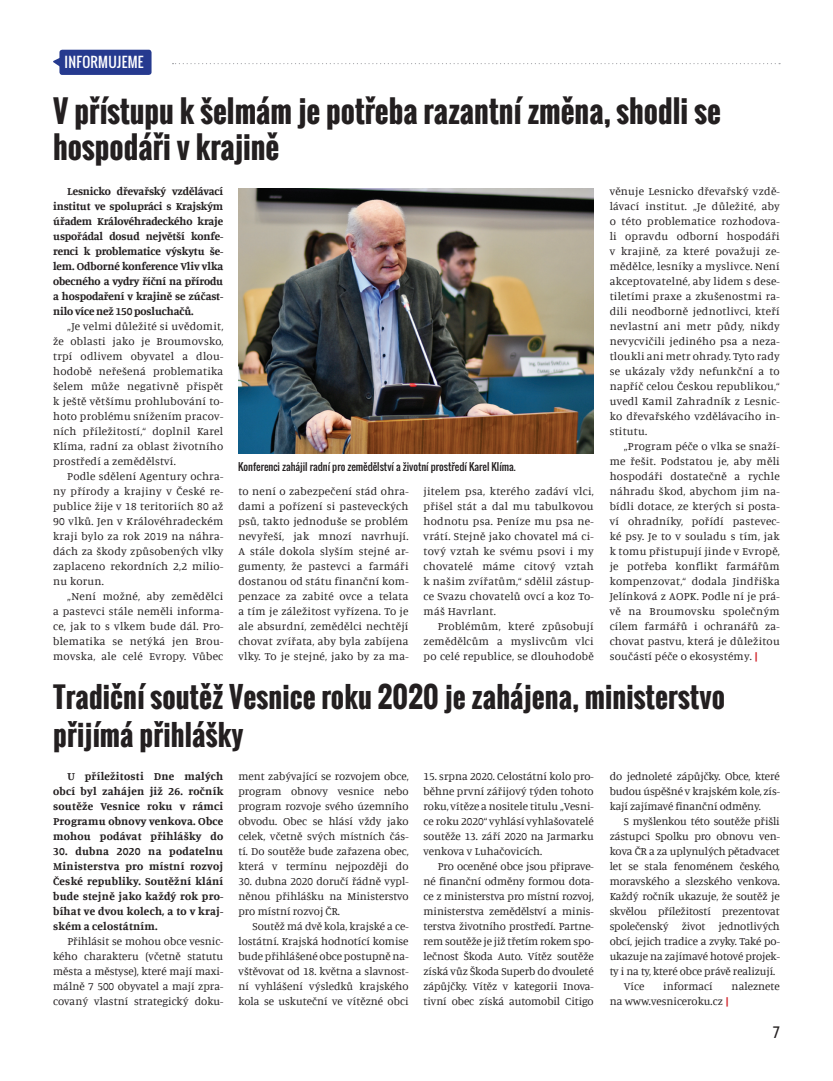
<style>
.page{position:relative;width:833px;height:1081px;background:#fff}
.page>*{position:absolute;margin:0;border:0;box-sizing:border-box;transform-origin:0 0}
.t1{font:700 30px/36px "Oswald";color:#231f20}
.t2{font:700 28.12px/38.8px "Oswald";letter-spacing:.005em;color:#231f20}
.t3{font:15px "Kelson Sans";color:#231f20}
.t4{font:13.75px "Oswald";letter-spacing:.02em;color:#fff}
.t5{font:11.25px/15px "Manuale";color:#231f20;text-align:justify}
.t6{font:700 11.25px/15px "Manuale";letter-spacing:.02em;color:#231f20;text-align:justify}
.t7{font:10px "Oswald";color:#231f20}
.s1{font-weight:700;color:#d1232a}
</style>
<div class="page">
<svg style="left:172px;top:63px;width:608px;height:1px"></svg>
<svg style="left:53px;top:58px;width:6px;height:8px"></svg>
<div style="left:59px;top:50px;width:92px;height:25px;background:#263a8f;border-radius:3px"></div>
<img style="left:238px;top:189px;width:356px;height:264px">
<p class="t4" style="left:65px;top:52px;width:81px">informujeme</p>
<h1 class="t1" style="left:53px;top:94px;width:669px">V přístupu k šelmám je potřeba razantní změna, shodli se hospodáři v krajině</h1>
<p class="t6" style="left:53px;top:183px;width:172px;text-indent:14px">Lesnicko dřevařský vzdělávací institut ve spolupráci s Krajským úřadem Královéhradeckého kraje uspořádal dosud největší konfe&shy;renci k problematice výskytu še&shy;lem. Odborné konference Vliv vlka obecného a vydry říční na přírodu a hospodaření v krajině se zúčast&shy;nilo více než 150 posluchačů.</p>
<p class="t5" style="left:53px;top:318px;width:172px;text-indent:14px">„Je velmi důležité si uvědomit, že oblasti jako je Broumovsko, trpí odlivem obyvatel a dlou&shy;hodobě neřešená problematika šelem může negativně přispět k ještě většímu prohlubování to&shy;hoto problému snížením pracov&shy;ních příležitostí,“ doplnil Karel Klíma, radní za oblast životního prostředí a zemědělství.</p>
<p class="t5" style="left:53px;top:468px;width:172px;text-indent:14px">Podle sdělení Agentury ochra&shy;ny přírody a krajiny v České re&shy;publice žije v 18 teritoriích 80 až 90 vlků. Jen v Královéhradeckém kraji bylo za rok 2019 na náhra&shy;dách za škody způsobených vlky zaplaceno rekordních 2,2 milio&shy;nu korun.</p>
<p class="t5" style="left:53px;top:588px;width:172px;text-indent:14px">„Není možné, aby zemědělci a pastevci stále neměli informa&shy;ce, jak to s vlkem bude dál. Pro&shy;blematika se netýká jen Brou&shy;movska, ale celé Evropy. Vůbec</p>
<p class="t5" style="left:609px;top:183px;width:172px">věnuje Lesnicko dřevařský vzdě&shy;lávací institut. „Je důležité, aby o této problematice rozhodova&shy;li opravdu odborní hospodáři v krajině, za které považuji ze&shy;mědělce, lesníky a myslivce. Není akceptovatelné, aby lidem s dese&shy;tiletími praxe a zkušenostmi ra&shy;dili neodborně jednotlivci, kteří nevlastní ani metr půdy, nikdy nevycvičili jediného psa a neza&shy;tloukli ani metr ohrady. Tyto rady se ukázaly vždy nefunkční a to napříč celou Českou republikou,“ uvedl Kamil Zahradník z Lesnic&shy;ko dřevařského vzdělávacího in&shy;stitutu.</p>
<p class="t5" style="left:609px;top:438px;width:172px;text-indent:14px">„Program péče o vlka se snaží&shy;me řešit. Podstatou je, aby měli hospodáři dostatečně a rychle náhradu škod, abychom jim na&shy;bídli dotace, ze kterých si posta&shy;ví ohradníky, pořídí pastevec&shy;ké psy. Je to v souladu s tím, jak k tomu přistupují jinde v Evropě, je potřeba konflikt farmářům kompenzovat,“ dodala Jindřiška Jelínková z AOPK. Podle ní je prá&shy;vě na Broumovsku společným cílem farmářů i ochranářů za&shy;chovat pastvu, která je důležitou součástí péče o ekosystémy. <span class="s1">|</span></p>
<p class="t7" style="left:238px;top:460px;width:279px">Konferenci zahájil radní pro zemědělství a životní prostředí Karel Klíma.</p>
<p class="t5" style="left:238px;top:483px;width:172px">to není o zabezpečení stád ohra&shy;dami a pořízení si pasteveckých psů, takto jednoduše se problém nevyřeší, jak mnozí navrhují.<br>A stále dokola slyším stejné ar&shy;gumenty, že pastevci a farmáři dostanou od státu finanční kom&shy;penzace za zabité ovce a telata a tím je záležitost vyřízena. To je ale absurdní, zemědělci nechtějí chovat zvířata, aby byla zabíjena vlky. To je stejné, jako by za ma-</p>
<p class="t5" style="left:423px;top:483px;width:172px">jitelem psa, kterého zadáví vlci, přišel stát a dal mu tabulkovou hodnotu psa. Peníze mu psa ne&shy;vrátí. Stejně jako chovatel má ci&shy;tový vztah ke svému psovi i my chovatelé máme citový vztah k našim zvířatům,“ sdělil zástup&shy;ce Svazu chovatelů ovcí a koz To&shy;máš Havrlant.</p>
<p class="t5" style="left:423px;top:618px;width:172px;text-indent:14px">Problémům, které způsobují zemědělcům a myslivcům vlci po celé republice, se dlouhodobě</p>
<h2 class="t2" style="left:53px;top:677px;width:673px">Tradiční soutěž Vesnice roku 2020 je zahájena, ministerstvo přijímá přihlášky</h2>
<p class="t6" style="left:53px;top:768px;width:172px;text-indent:14px">U příležitosti Dne malých obcí byl zahájen již 26. ročník soutěže Vesnice roku v rámci Programu obnovy venkova. Obce mohou podávat přihlášky do</p>
<p class="t6" style="left:53px;top:843px;width:172px">30. dubna 2020 na podatelnu Ministerstva pro místní rozvoj České republiky. Soutěžní klání bude stejně jako každý rok pro&shy;bíhat ve dvou kolech, a to v kraj&shy;ském a celostátním.</p>
<p class="t5" style="left:53px;top:933px;width:172px;text-indent:14px">Přihlásit se mohou obce vesnic&shy;kého charakteru (včetně statutu města a městyse), které mají maxi&shy;málně 7 500 obyvatel a mají zpra&shy;covaný vlastní strategický doku-</p>
<p class="t5" style="left:423px;top:768px;width:172px">15. srpna 2020. Celostátní kolo pro&shy;běhne první zářijový týden tohoto roku, vítěze a nositele titulu „Vesni&shy;ce roku 2020“ vyhlásí vyhlašovatelé soutěže 13. září 2020 na Jarmarku venkova v Luhačovicích.</p>
<p class="t5" style="left:423px;top:858px;width:172px;text-indent:14px">Pro oceněné obce jsou připrave&shy;né finanční odměny formou dota&shy;ce z ministerstva pro místní rozvoj, ministerstva zemědělství a minis&shy;terstva životního prostředí. Partne&shy;rem soutěže je již třetím rokem spo&shy;lečnost Škoda Auto. Vítěz soutěže získá vůz Škoda Superb do dvouleté zápůjčky. Vítěz v kategorii Inova&shy;tivní obec získá automobil Citigo</p>
<p class="t5" style="left:238px;top:768px;width:172px">ment zabývající se rozvojem obce, program obnovy vesnice nebo program rozvoje svého územního obvodu. Obec se hlásí vždy jako celek, včetně svých místních čás&shy;tí. Do soutěže bude zařazena obec, která v termínu nejpozději do</p>
<p class="t5" style="left:238px;top:873px;width:172px">30. dubna 2020 doručí řádně vypl&shy;něnou přihlášku na Ministerstvo pro místní rozvoj ČR.</p>
<p class="t5" style="left:238px;top:918px;width:172px;text-indent:14px">Soutěž má dvě kola, krajské a ce&shy;lostátní. Krajská hodnotící komise bude přihlášené obce postupně na&shy;vštěvovat od 18. května a slavnost&shy;ní vyhlášení výsledků krajského kola se uskuteční ve vítězné obci</p>
<p class="t5" style="left:609px;top:768px;width:172px">do jednoleté zápůjčky. Obce, které budou úspěšné v krajském kole, zís&shy;kají zajímavé finanční odměny.</p>
<p class="t5" style="left:624px;top:813px;width:157px">S myšlenkou této soutěže přišli</p>
<p class="t5" style="left:609px;top:828px;width:172px">zástupci Spolku pro obnovu ven-</p>
<p class="t5" style="left:609px;top:843px;width:172px">kova ČR a za uplynulých pětadvacet</p>
<p class="t5" style="left:609px;top:858px;width:172px">let se stala fenoménem českého,</p>
<p class="t5" style="left:609px;top:873px;width:172px">moravského a slezského venkova.</p>
<p class="t5" style="left:609px;top:888px;width:172px">Každý ročník ukazuje, že soutěž je</p>
<p class="t5" style="left:609px;top:903px;width:172px">skvělou příležitostí prezentovat</p>
<p class="t5" style="left:609px;top:918px;width:172px">společenský život jednotlivých</p>
<p class="t5" style="left:609px;top:933px;width:172px">obcí, jejich tradice a zvyky. Také po-</p>
<p class="t5" style="left:609px;top:948px;width:172px">ukazuje na zajímavé hotové projek-</p>
<p class="t5" style="left:609px;top:963px;width:167px">ty i na ty, které obce právě realizují.</p>
<p class="t5" style="left:624px;top:978px;width:22px">Více</p>
<p class="t5" style="left:663px;top:978px;width:51px">informací</p>
<p class="t5" style="left:731px;top:978px;width:50px">naleznete</p>
<p class="t5" style="left:609px;top:993px;width:121px">na www.vesniceroku.cz <span class="s1">|</span></p>
<h3 class="t3" style="left:773px;top:1023px;width:8px">7</h3>
</div>
